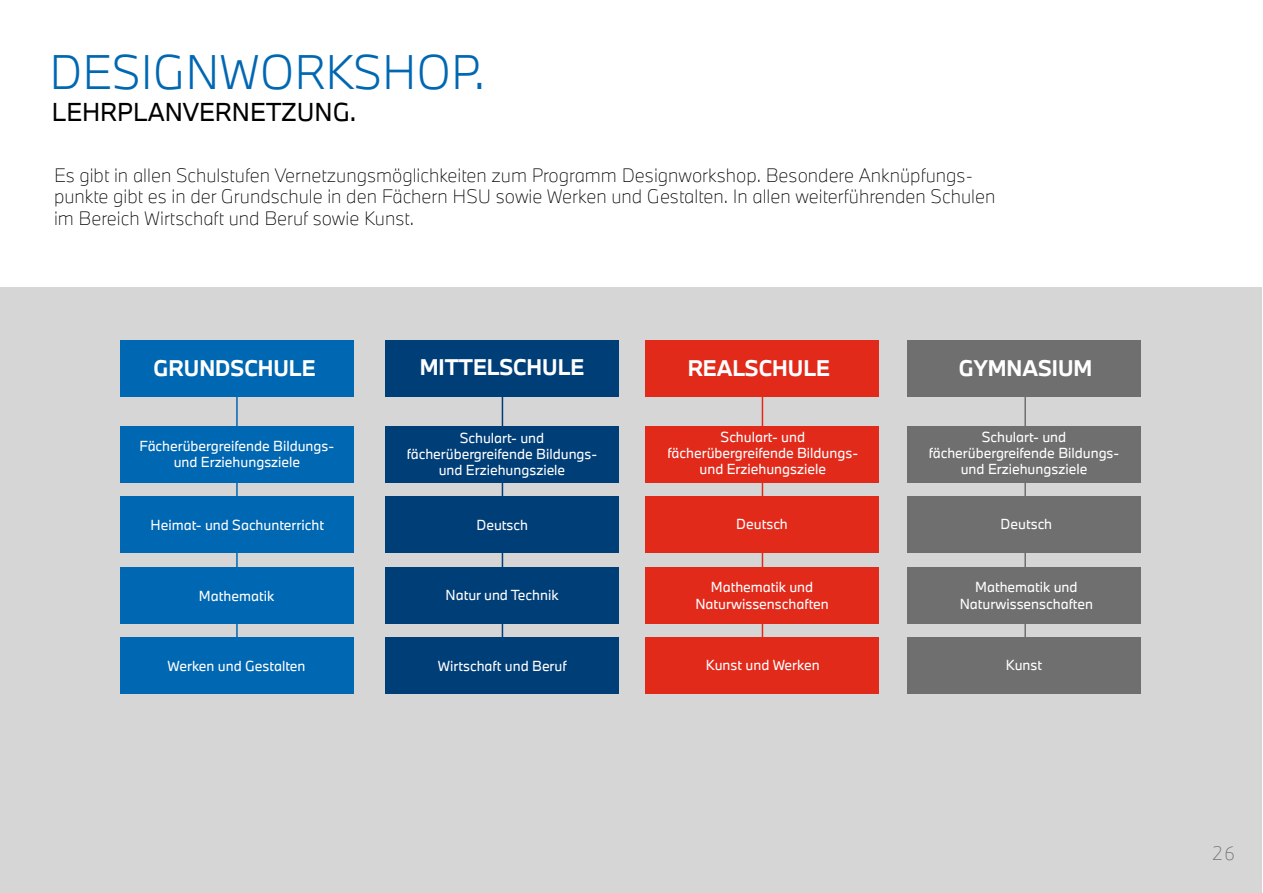
<style>
.page{position:relative;width:1263px;height:893px;background:#fff}
.page>*{position:absolute;margin:0;border:0;box-sizing:border-box;transform-origin:0 0}
.t1{font:300 45px "BMW Type Next";color:#0067b2}
.t2{font:24px "BMW Type Next";color:#000}
.t3{font:700 21px "BMW Type Next";color:#fff}
.t4{font:100 18px/21.6px "BMW Type Next";color:#000}
.t5{font:100 18px "BMW Type Next";color:#706f6f}
.t6{font:13.5px/16.2px "BMW Type Next";color:#fff;text-align:center}
</style>
<div class="page">
<div style="left:1px;top:287px;width:1261px;height:605px;background:#d6d6d6"></div>
<div style="left:120px;top:340px;width:233px;height:56px;background:#0067b2"></div>
<div style="left:120px;top:426px;width:233px;height:56px;background:#0067b2"></div>
<div style="left:120px;top:496px;width:233px;height:57px;background:#0067b2"></div>
<div style="left:120px;top:567px;width:233px;height:57px;background:#0067b2"></div>
<div style="left:120px;top:637px;width:233px;height:57px;background:#0067b2"></div>
<div style="left:646px;top:340px;width:233px;height:56px;background:#e22a1b"></div>
<div style="left:646px;top:426px;width:233px;height:56px;background:#e22a1b"></div>
<div style="left:646px;top:496px;width:233px;height:57px;background:#e22a1b"></div>
<div style="left:646px;top:567px;width:233px;height:57px;background:#e22a1b"></div>
<div style="left:646px;top:637px;width:233px;height:57px;background:#e22a1b"></div>
<div style="left:908px;top:340px;width:233px;height:56px;background:#706f6f"></div>
<div style="left:908px;top:426px;width:233px;height:56px;background:#706f6f"></div>
<div style="left:908px;top:496px;width:233px;height:57px;background:#706f6f"></div>
<div style="left:908px;top:567px;width:233px;height:57px;background:#706f6f"></div>
<div style="left:908px;top:637px;width:233px;height:57px;background:#706f6f"></div>
<div style="left:386px;top:340px;width:233px;height:56px;background:#003e78"></div>
<div style="left:386px;top:426px;width:233px;height:56px;background:#003e78"></div>
<div style="left:386px;top:496px;width:233px;height:57px;background:#003e78"></div>
<div style="left:386px;top:567px;width:233px;height:57px;background:#003e78"></div>
<div style="left:386px;top:637px;width:233px;height:57px;background:#003e78"></div>
<hr style="left:502px;top:394px;width:1px;height:32px;background:#003e78">
<hr style="left:762px;top:395px;width:1px;height:32px;background:#e22a1b">
<hr style="left:1024px;top:395px;width:2px;height:32px;background:#706f6f">
<hr style="left:1024px;top:478px;width:2px;height:32px;background:#706f6f">
<hr style="left:1024px;top:543px;width:2px;height:32px;background:#706f6f">
<hr style="left:1024px;top:615px;width:2px;height:32px;background:#706f6f">
<hr style="left:762px;top:478px;width:1px;height:32px;background:#e22a1b">
<hr style="left:762px;top:549px;width:1px;height:33px;background:#e22a1b">
<hr style="left:762px;top:615px;width:1px;height:32px;background:#e22a1b">
<hr style="left:236px;top:394px;width:2px;height:32px;background:#0067b2">
<hr style="left:236px;top:474px;width:2px;height:32px;background:#0067b2">
<hr style="left:236px;top:546px;width:2px;height:33px;background:#0067b2">
<hr style="left:236px;top:615px;width:2px;height:32px;background:#0067b2">
<hr style="left:502px;top:478px;width:1px;height:32px;background:#003e78">
<hr style="left:502px;top:546px;width:1px;height:33px;background:#003e78">
<hr style="left:502px;top:615px;width:1px;height:32px;background:#003e78">
<h1 class="t1" style="left:49px;top:41px;width:437px">DESIGNWORKSHOP.</h1>
<h2 class="t2" style="left:52px;top:96px;width:306px">LEHRPLANVERNETZUNG.</h2>
<p class="t4" style="left:54px;top:164px;width:943px">Es gibt in allen Schulstufen Vernetzungsmöglichkeiten zum Programm Designworkshop. Besondere Anknüpfungs&shy;punkte gibt es in der Grundschule in den Fächern HSU sowie Werken und Gestalten. In allen weiterführenden Schulen im Bereich Wirtschaft und Beruf sowie Kunst.</p>
<h3 class="t3" style="left:154px;top:354px;width:163px">GRUNDSCHULE</h3>
<h3 class="t3" style="left:420px;top:353px;width:166px">MITTELSCHULE</h3>
<h3 class="t3" style="left:688px;top:354px;width:144px">REALSCHULE</h3>
<h3 class="t3" style="left:959px;top:354px;width:135px">GYMNASIUM</h3>
<p class="t6" style="left:140px;top:438px;width:196px">Fächerübergreifende Bildungs&shy;und Erziehungsziele</p>
<p class="t6" style="left:407px;top:430px;width:192px">Schulart- und fächerübergreifende Bildungs&shy;und Erziehungsziele</p>
<p class="t6" style="left:667px;top:428px;width:192px">Schulart- und fächerübergreifende Bildungs&shy;und Erziehungsziele</p>
<p class="t6" style="left:929px;top:428px;width:192px">Schulart- und fächerübergreifende Bildungs&shy;und Erziehungsziele</p>
<p class="t6" style="left:151px;top:517px;width:175px">Heimat- und Sachunterricht</p>
<p class="t6" style="left:477px;top:516px;width:53px">Deutsch</p>
<p class="t6" style="left:736px;top:516px;width:53px">Deutsch</p>
<p class="t6" style="left:1001px;top:516px;width:53px">Deutsch</p>
<p class="t6" style="left:199px;top:587px;width:77px">Mathematik</p>
<p class="t6" style="left:445px;top:587px;width:114px">Natur und Technik</p>
<p class="t6" style="left:695px;top:579px;width:135px">Mathematik und<br>Naturwissenschaften</p>
<p class="t6" style="left:960px;top:579px;width:135px">Mathematik und<br>Naturwissenschaften</p>
<p class="t6" style="left:168px;top:658px;width:140px">Werken und Gestalten</p>
<p class="t6" style="left:438px;top:658px;width:130px">Wirtschaft und Beruf</p>
<p class="t6" style="left:706px;top:657px;width:115px">Kunst und Werken</p>
<p class="t6" style="left:1006px;top:657px;width:38px">Kunst</p>
<h3 class="t5" style="left:1212px;top:841px;width:25px">26</h3>
</div>
